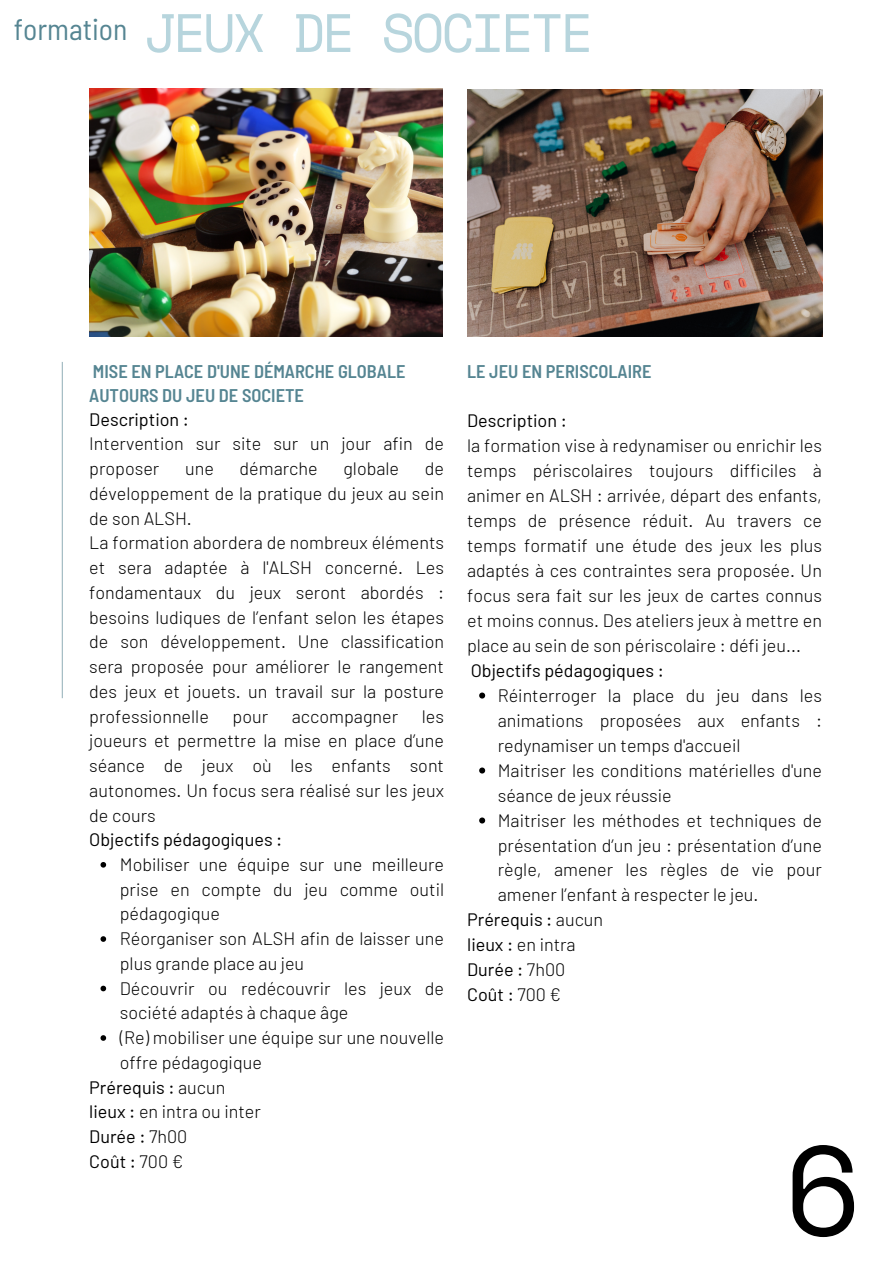
<style>
.page{position:relative;width:893px;height:1264px;background:#fff}
.page>*{position:absolute;margin:0;border:0;box-sizing:border-box;transform-origin:0 0}
.t1{font:126.3px "Space Mono";color:#000}
.t2{font:54px "Space Mono";letter-spacing:-.06em;color:#b7d5dd}
.t3{font:semi-condensed 29.7px "Barlow";color:#558592}
.t4{font:600 semi-condensed 18.3px/24.8px "Barlow";color:#558592}
.t5{font:300 18px/24.8px "Barlow";color:#000;text-align:justify}
.t6{font:18px "Barlow";color:#000}
.s1{font-weight:300}
.s2{font-weight:400}
</style>
<div class="page">
<hr style="left:62px;top:362px;width:1px;height:336px;background:#9db7be">
<svg style="left:100px;top:862px;width:6px;height:5px"></svg>
<svg style="left:100px;top:936px;width:6px;height:5px"></svg>
<svg style="left:100px;top:985px;width:6px;height:6px"></svg>
<svg style="left:100px;top:1035px;width:6px;height:5px"></svg>
<svg style="left:479px;top:692px;width:6px;height:6px"></svg>
<svg style="left:479px;top:767px;width:6px;height:6px"></svg>
<svg style="left:479px;top:817px;width:6px;height:6px"></svg>
<img style="left:89px;top:89px;width:353px;height:247px">
<img style="left:467px;top:89px;width:355px;height:248px">
<p class="t3" style="left:14px;top:10px;width:115px">formation</p>
<p class="t2" style="left:143px;top:-9px;width:451px">JEUX DE SOCIETE</p>
<p class="t4" style="left:89px;top:358px;width:318px">MISE EN PLACE D'UNE DÉMARCHE GLOBALE<br>AUTOURS DU JEU DE SOCIETE</p>
<p class="t4" style="left:467px;top:358px;width:186px">LE JEU EN PERISCOLAIRE</p>
<p class="t6" style="left:89px;top:407px;width:101px">Description :</p>
<p class="t5" style="left:89px;top:431px;width:356px">Intervention sur site sur un jour afin de proposer</p>
<p class="t5" style="left:185px;top:455px;width:30px">une</p>
<p class="t5" style="left:239px;top:455px;width:80px">démarche</p>
<p class="t5" style="left:343px;top:455px;width:57px">globale</p>
<p class="t5" style="left:89px;top:455px;width:356px;text-indent:335px">de développement de la pratique du jeux au sein de son ALSH.</p>
<p class="t5" style="left:89px;top:530px;width:356px">La formation abordera de nombreux éléments et sera adaptée à l'ALSH concerné. Les fondamentaux du jeux seront abordés : besoins ludiques de l’enfant selon les étapes de son développement. Une classification sera proposée pour améliorer le rangement des jeux et jouets. un travail sur la posture professionnelle</p>
<p class="t5" style="left:89px;top:703px;width:356px;text-indent:332px">les joueurs et permettre la mise en place d’une séance de jeux où les enfants sont autonomes. Un focus sera réalisé sur les jeux de cours</p>
<p class="t6" style="left:89px;top:828px;width:195px">Objectifs pédagogiques :</p>
<p class="t5" style="left:232px;top:703px;width:37px">pour</p>
<p class="t5" style="left:292px;top:703px;width:108px">accompagner</p>
<p class="t5" style="left:120px;top:851px;width:326px">Mobiliser une équipe sur une meilleure prise en compte du jeu comme outil pédagogique</p>
<p class="t5" style="left:120px;top:925px;width:326px">Réorganiser son ALSH afin de laisser une plus grande place au jeu</p>
<p class="t5" style="left:120px;top:975px;width:326px">Découvrir ou redécouvrir les jeux de société adaptés à chaque âge</p>
<p class="t5" style="left:120px;top:1024px;width:326px">(Re) mobiliser une équipe sur une nouvelle offre pédagogique</p>
<p class="t6" style="left:89px;top:1075px;width:138px">Prérequis : <span class="s1">aucun</span></p>
<p class="t5" style="left:89px;top:1098px;width:173px"><span class="s2">lieux :</span> en intra ou inter</p>
<p class="t6" style="left:89px;top:1125px;width:100px">Durée : <span class="s1">7h00</span></p>
<p class="t6" style="left:89px;top:1149px;width:95px">Coût : <span class="s1">700 €</span></p>
<p class="t6" style="left:467px;top:408px;width:101px">Description :</p>
<p class="t5" style="left:467px;top:432px;width:356px">la formation vise à redynamiser ou enrichir les temps périscolaires toujours difficiles à animer en ALSH : arrivée, départ des enfants, temps de présence réduit. Au travers ce temps formatif une étude des jeux les plus adaptés à ces contraintes sera proposée. Un focus sera fait sur les jeux de cartes connus et moins connus. Des ateliers jeux à mettre en place au sein de son périscolaire : défi jeu...</p>
<p class="t6" style="left:470px;top:658px;width:194px">Objectifs pédagogiques :</p>
<p class="t5" style="left:497px;top:681px;width:326px">Réinterroger la place du jeu dans les animations proposées aux enfants : redynamiser un temps d'accueil</p>
<p class="t5" style="left:497px;top:756px;width:326px">Maitriser les conditions matérielles d'une séance de jeux réussie</p>
<p class="t5" style="left:497px;top:806px;width:326px">Maitriser les méthodes et techniques de présentation d’un jeu : présentation d’une règle, amener les règles de vie pour amener l’enfant à respecter le jeu.</p>
<p class="t6" style="left:467px;top:908px;width:137px">Prérequis : <span class="s1">aucun</span></p>
<p class="t5" style="left:467px;top:931px;width:110px"><span class="s2">lieux :</span> en intra</p>
<p class="t6" style="left:467px;top:958px;width:100px">Durée : <span class="s1">7h00</span></p>
<p class="t6" style="left:467px;top:983px;width:95px">Coût : <span class="s1">700 €</span></p>
<p class="t1" style="left:784px;top:1093px;width:79px">6</p>
</div>
